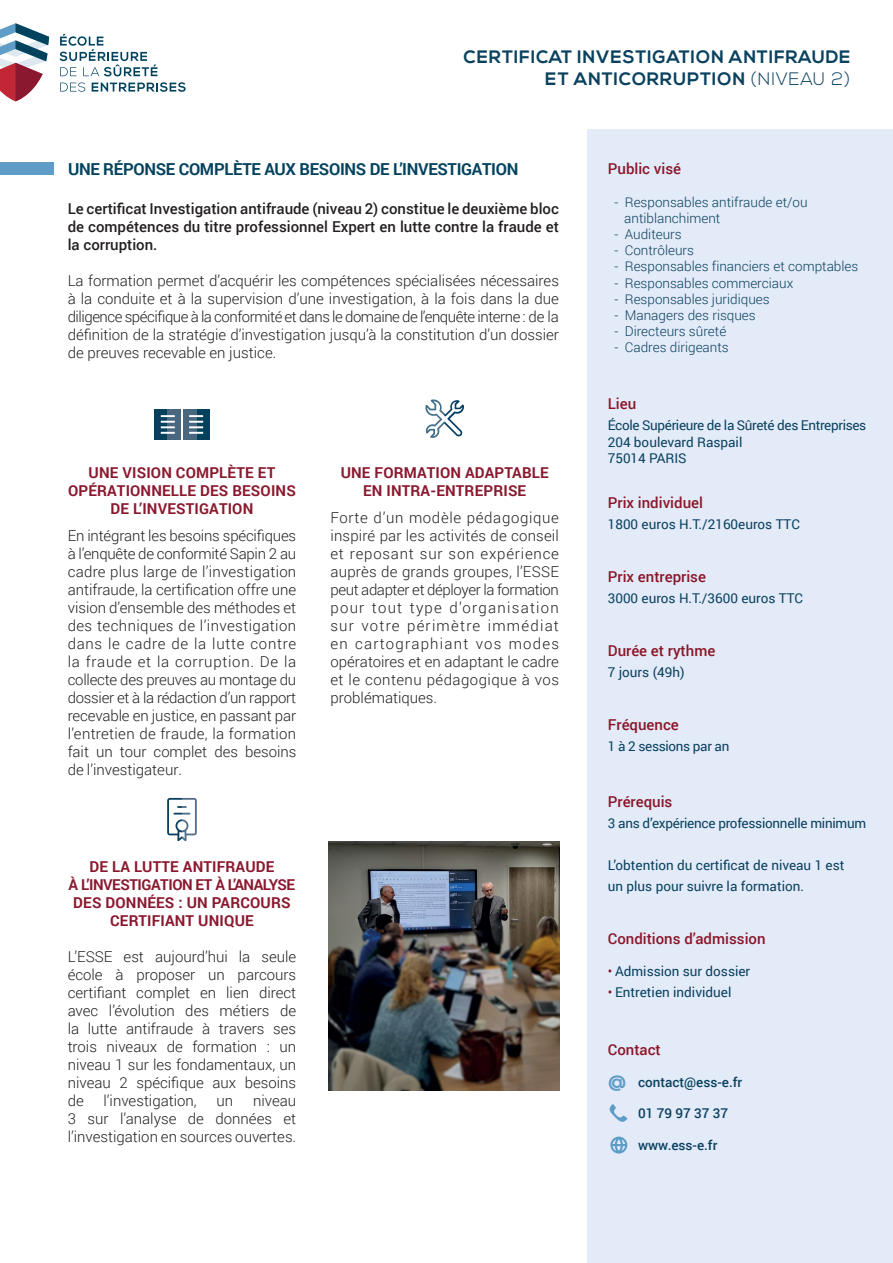
<style>
.page{position:relative;width:893px;height:1263px;background:#fff}
.page>*{position:absolute;margin:0;border:0;box-sizing:border-box;transform-origin:0 0}
.t1{font:700 19.5px "Nexa";color:#5d9dc7}
.t2{font:700 18px/21.6px "Nexa";letter-spacing:.04em;color:#09415f;text-align:right}
.t3{font:700 16.5px "Roboto";letter-spacing:-.02em;color:#04435e}
.t4{font:300 15px/18px "Roboto";color:#231f20;text-align:justify}
.t5{font:700 15px/18px "Roboto";letter-spacing:.01em;color:#8a192f;text-align:center}
.t6{font:500 15px/18px "Roboto";color:#231f20;text-align:justify}
.t7{font:500 15px "Roboto";color:#8a1628}
.t8{font:300 13.5px/16.2px "Roboto";color:#09415f}
.t9{font:13.5px/21px "Roboto";color:#09415f}
.t10{font:13.5px/16.2px "Roboto";letter-spacing:-.025em;color:#09415f}
.t11{font:13.5px "Roboto";letter-spacing:-.02em;color:#09415f}
.t12{font:500 13.5px "Roboto";color:#09415f}
.s1{font-weight:300}
.s2{color:#8a192f}
</style>
<div class="page">
<div style="left:0;top:162px;width:54px;height:13px;background:#5d9dc7"></div>
<div style="left:587px;top:130px;width:306px;height:1133px;background:#e3eaf8"></div>
<svg style="left:610px;top:1104px;width:17px;height:18px"></svg>
<svg style="left:610px;top:1136px;width:17px;height:17px"></svg>
<svg style="left:60px;top:34px;width:97px;height:42px"></svg>
<svg style="left:60px;top:82px;width:25px;height:10px"></svg>
<svg style="left:92px;top:82px;width:94px;height:10px"></svg>
<svg style="left:0;top:23px;width:49px;height:78px"></svg>
<div style="left:155px;top:409px;width:13px;height:31px;background:#03415d"></div>
<div style="left:168px;top:409px;width:13px;height:31px;background:#4a6780"></div>
<svg style="left:161px;top:415px;width:14px;height:19px"></svg>
<div style="left:196px;top:409px;width:13px;height:31px;background:#03415d"></div>
<div style="left:183px;top:409px;width:13px;height:31px;background:#4a6780"></div>
<svg style="left:189px;top:415px;width:14px;height:19px"></svg>
<svg style="left:425px;top:399px;width:39px;height:39px"></svg>
<svg style="left:167px;top:798px;width:30px;height:43px"></svg>
<img style="left:329px;top:841px;width:230px;height:249px">
<p class="t2" style="left:464px;top:47px;width:388px">CERTIFICAT INVESTIGATION ANTIFRAUDE<br>ET ANTICORRUPTION <span class="s1">(NIVEAU 2)</span></p>
<p class="t3" style="left:68px;top:158px;width:452px">UNE RÉPONSE COMPLÈTE AUX BESOINS DE L’INVESTIGATION</p>
<p class="t6" style="left:68px;top:199px;width:493px">Le certificat Investigation antifraude (niveau 2) constitue le deuxième bloc de compétences du titre professionnel Expert en lutte contre la fraude et la corruption.</p>
<p class="t4" style="left:68px;top:271px;width:493px">La formation permet d’acquérir les compétences spécialisées nécessaires à la conduite et à la supervision d’une investigation, à la fois dans la due diligence spécifique à la conformité et dans le domaine de l’enquête interne : de la définition de la stratégie d’investigation jusqu’à la constitution d’un dossier de preuves recevable en justice.</p>
<p class="t5" style="left:68px;top:463px;width:229px">UNE VISION COMPLÈTE ET<br>OPÉRATIONNELLE DES BESOINS<br>DE L’INVESTIGATION</p>
<p class="t4" style="left:68px;top:526px;width:230px">En intégrant les besoins spécifiques à l’enquête de conformité Sapin 2 au cadre plus large de l’investigation antifraude, la certification offre une vision d’ensemble des méthodes et des techniques de l’investigation dans le cadre de la lutte contre la fraude et la corruption. De la collecte des preuves au montage du dossier et à la rédaction d’un rapport recevable en justice, en passant par l’entretien de fraude, la formation fait un tour complet des besoins de l’investigateur.</p>
<p class="t5" style="left:69px;top:857px;width:228px">DE LA LUTTE ANTIFRAUDE<br>À L’INVESTIGATION ET À L’ANALYSE<br>DES DONNÉES : UN PARCOURS<br>CERTIFIANT UNIQUE</p>
<p class="t4" style="left:68px;top:948px;width:230px">L’ESSE est aujourd’hui la seule école à proposer un parcours certifiant complet en lien direct avec l’évolution des métiers de la lutte antifraude à travers ses trois niveaux de formation : un niveau 1 sur les fondamentaux, un niveau 2 spécifique aux besoins de</p>
<p class="t4" style="left:68px;top:1092px;width:230px;text-indent:185px">niveau 3 sur l’analyse de données et l’investigation en sources ouvertes.</p>
<p class="t4" style="left:104px;top:1092px;width:95px">l’investigation,</p>
<p class="t4" style="left:217px;top:1092px;width:18px">un</p>
<p class="t5" style="left:341px;top:463px;width:210px">UNE FORMATION ADAPTABLE<br>EN INTRA-ENTREPRISE</p>
<p class="t4" style="left:330px;top:508px;width:230px">Forte d’un modèle pédagogique inspiré par les activités de conseil et reposant sur son expérience auprès de grands groupes, l’ESSE peut adapter et déployer la formation pour tout type d’organisation sur votre périmètre immédiat en cartographiant vos modes opératoires et en adaptant le cadre et le contenu pédagogique à vos problématiques.</p>
<p class="t7" style="left:608px;top:158px;width:75px">Public visé</p>
<p class="t8" style="left:624px;top:193px;width:185px;text-indent:-10px">- Responsables antifraude et/ou antiblanchiment</p>
<p class="t8" style="left:614px;top:226px;width:69px">- Auditeurs</p>
<p class="t8" style="left:614px;top:242px;width:81px">- Contrôleurs</p>
<p class="t8" style="left:614px;top:258px;width:245px">- Responsables financiers et comptables</p>
<p class="t8" style="left:614px;top:274px;width:180px">- Responsables commerciaux</p>
<p class="t8" style="left:614px;top:290px;width:157px">- Responsables juridiques</p>
<p class="t8" style="left:614px;top:307px;width:143px">- Managers des risques</p>
<p class="t8" style="left:614px;top:323px;width:113px">- Directeurs sûreté</p>
<p class="t8" style="left:614px;top:339px;width:116px">- Cadres dirigeants</p>
<p class="t7" style="left:608px;top:394px;width:30px">Lieu</p>
<p class="t10" style="left:608px;top:417px;width:260px">École Supérieure de la Sûreté des Entreprises<br>204 boulevard Raspail<br>75014 PARIS</p>
<p class="t7" style="left:608px;top:492px;width:97px">Prix individuel</p>
<p class="t9" style="left:608px;top:513px;width:194px">1800 euros H.T./2160euros TTC</p>
<p class="t7" style="left:608px;top:566px;width:100px">Prix entreprise</p>
<p class="t9" style="left:608px;top:587px;width:197px">3000 euros H.T./3600 euros TTC</p>
<p class="t7" style="left:608px;top:640px;width:109px">Durée et rythme</p>
<p class="t9" style="left:608px;top:661px;width:78px">7 jours (49h)</p>
<p class="t7" style="left:608px;top:714px;width:73px">Fréquence</p>
<p class="t10" style="left:608px;top:737px;width:123px">1 à 2 sessions par an</p>
<p class="t7" style="left:608px;top:791px;width:66px">Prérequis</p>
<p class="t11" style="left:608px;top:814px;width:260px">3 ans d’expérience professionnelle minimum</p>
<p class="t9" style="left:608px;top:854px;width:238px">L’obtention du certificat de niveau 1 est un plus pour suivre la formation.</p>
<p class="t7" style="left:608px;top:928px;width:159px">Conditions d’admission</p>
<p class="t9" style="left:608px;top:960px;width:144px"><span class="s2">•</span> Admission sur dossier</p>
<p class="t9" style="left:608px;top:981px;width:125px"><span class="s2">•</span> Entretien individuel</p>
<p class="t7" style="left:608px;top:1039px;width:54px">Contact</p>
<p class="t12" style="left:638px;top:1073px;width:106px">contact@ess-e.fr</p>
<p class="t12" style="left:638px;top:1104px;width:92px">01 79 97 37 37</p>
<p class="t12" style="left:638px;top:1136px;width:81px">www.ess-e.fr</p>
<p class="t1" style="left:608px;top:1070px;width:20px">@</p>
</div>
